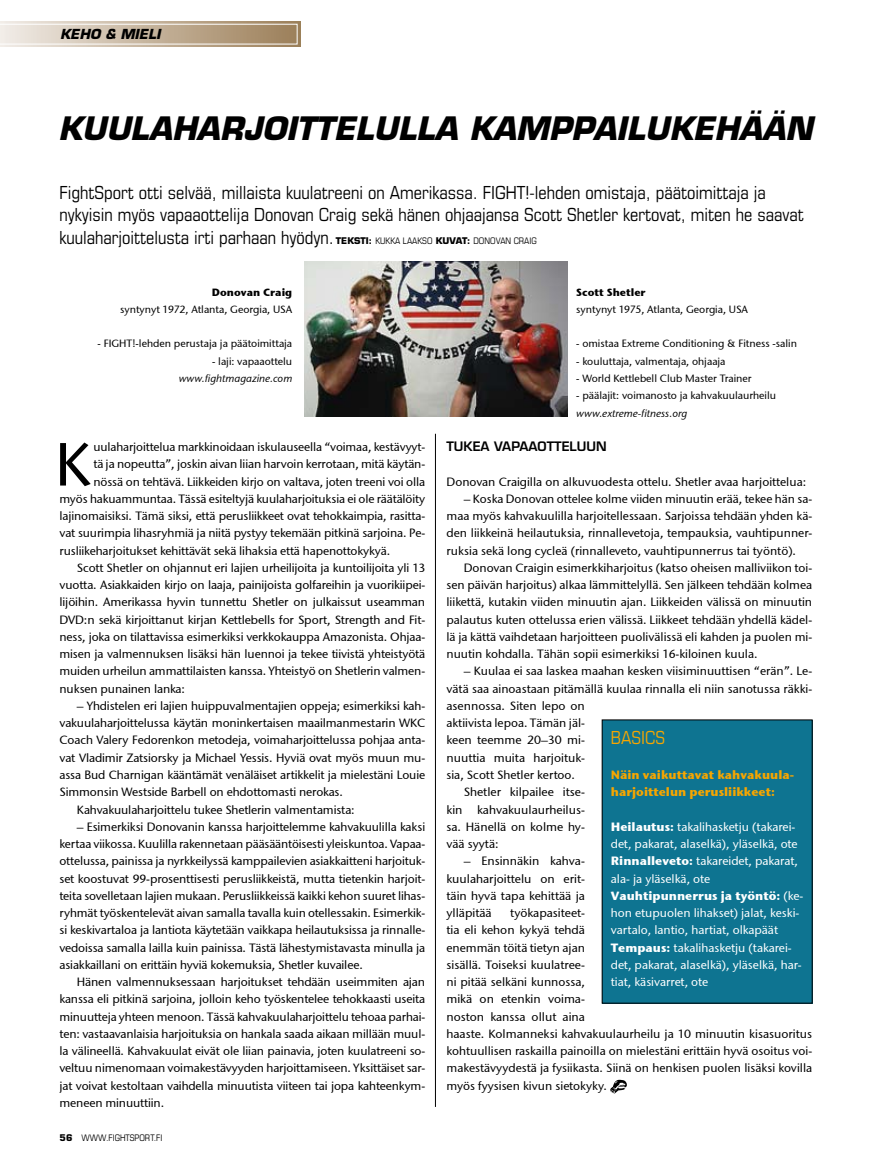
<style>
.page{position:relative;width:893px;height:1170px;background:#fff}
.page>*{position:absolute;margin:0;border:0;box-sizing:border-box;transform-origin:0 0}
.t1{font:60.6px "Stone Sans ITCTT Medium";color:#000}
.t2{font:italic 700 31.5px "Eurostile LT Std";color:#000}
.t3{font:condensed 18px/22.5px "Eurostile LT Std";color:#000}
.t4{font:condensed 18px "Eurostile LT Std";color:#f7a600}
.t5{font:italic 700 13.5px "Eurostile LT Std";color:#000}
.t6{font:600 12.75px "Eurostile LT Std";color:#000}
.t7{font:12px/17.2px "Stone Sans ITCTT Medium";letter-spacing:-.01em;color:#000;text-align:justify}
.t8{font:12px/17.2px "Stone Sans ITCTT Medium";color:#fff}
.t9{font:700 12px/17.2px "Stone Sans ITC";color:#f7a600}
.t10{font:700 12px "Stone Sans ITC";color:#fff}
.t11{font:10.5px "Stone Sans ITCTT Medium";color:#000}
.t12{font:italic 10.5px "Stone Sans ITCTT Medium";color:#000}
.t13{font:700 10.5px "Stone Sans ITC";color:#000}
.t14{font:condensed 9px "Eurostile LT Std";color:#000}
.s1{font-weight:700;font-stretch:normal}
.s2{font-family:"Stone Sans ITC";font-weight:700}
.s3{font-family:"Stone Sans ITCTT Medium";font-weight:400}
</style>
<div class="page">
<svg style="left:0;top:21px;width:300px;height:26px;background:#ccbda9"></svg>
<svg style="left:0;top:24px;width:297px;height:20px;background:#c9b9a4"></svg>
<img style="left:304px;top:261px;width:263px;height:155px">
<div style="left:602px;top:719px;width:210px;height:284px;background:#0e7491"></div>
<hr style="left:435px;top:434px;width:1px;height:672px;background:#000">
<svg style="left:610px;top:1079px;width:17px;height:14px"></svg>
<p class="t5" style="left:60px;top:26px;width:102px">KEHO &amp; MIELI</p>
<h2 class="t2" style="left:739px;top:109px;width:75px">ÄÄN</h2>
<h2 class="t2" style="left:58px;top:109px;width:636px">KUULAHARJOI TTEL ULLA KAMPPAIL UKEH</h2>
<h3 class="t3" style="left:60px;top:181px;width:433px">FightSport otti selvää, millaista kuulatreeni on Amerikassa. FIGHT</h3>
<h3 class="t3" style="left:60px;top:181px;width:746px;text-indent:466px">!-lehden omistaja, päätoimittaja ja nykyisin myös vapaaottelija Donovan Craig sekä hänen ohjaajansa Scott Shetler kertovat, miten he saavat kuulaharjoittelusta irti parhaan hyödyn.</h3>
<p class="t14" style="left:336px;top:235px;width:202px"><span class="s1">TEKSTI:</span> kukka laakso <span class="s1">KUVAT:</span> donovan craig</p>
<p class="t13" style="left:212px;top:283px;width:82px">Donovan Craig</p>
<p class="t11" style="left:120px;top:303px;width:174px">syntynyt 1972, Atlanta, Georgia, USA</p>
<p class="t11" style="left:98px;top:337px;width:196px">- FIGHT!-lehden perustaja ja päätoimittaja</p>
<p class="t11" style="left:212px;top:354px;width:82px">- laji: vapaaottelu</p>
<p class="t12" style="left:179px;top:372px;width:115px">www.fightmagazine.com</p>
<p class="t13" style="left:576px;top:283px;width:71px">Scott Shetler</p>
<p class="t11" style="left:576px;top:303px;width:173px">syntynyt 1975, Atlanta, Georgia, USA</p>
<p class="t11" style="left:576px;top:337px;width:222px">- omistaa Extreme Conditioning &amp; Fitness -salin</p>
<p class="t11" style="left:576px;top:354px;width:151px">- kouluttaja, valmentaja, ohjaaja</p>
<p class="t11" style="left:576px;top:372px;width:177px">- World Kettlebell Club Master Trainer</p>
<p class="t11" style="left:576px;top:389px;width:201px">- päälajit: voimanosto ja kahvakuulaurheilu</p>
<p class="t12" style="left:576px;top:406px;width:112px">www.extreme-fitness.org</p>
<p class="t7" style="left:93px;top:438px;width:333px">uulaharjoittelua markkinoidaan iskulauseella “voimaa, kestävyyt-</p>
<p class="t7" style="left:93px;top:455px;width:333px">tä ja nopeutta”, joskin aivan liian harvoin kerrotaan, mitä käytän-</p>
<p class="t7" style="left:93px;top:472px;width:333px">nössä on tehtävä. Liikkeiden kirjo on valtava, joten treeni voi olla</p>
<p class="t7" style="left:60px;top:490px;width:367px">myös hakuammuntaa. Tässä esiteltyjä kuulaharjoituksia ei ole räätälöity</p>
<p class="t7" style="left:60px;top:507px;width:367px">lajinomaisiksi. Tämä siksi, että perusliikkeet ovat tehokkaimpia, rasitta-</p>
<p class="t7" style="left:60px;top:524px;width:367px">vat suurimpia lihasryhmiä ja niitä pystyy tekemään pitkinä sarjoina. Pe-</p>
<p class="t7" style="left:60px;top:541px;width:332px">rusliikeharjoitukset kehittävät sekä lihaksia että hapenottokykyä.</p>
<p class="t7" style="left:77px;top:559px;width:350px">Scott Shetler on ohjannut eri lajien urheilijoita ja kuntoilijoita yli 13</p>
<p class="t7" style="left:60px;top:576px;width:367px">vuotta. Asiakkaiden kirjo on laaja, painijoista golfareihin ja vuorikiipei-</p>
<p class="t7" style="left:60px;top:593px;width:367px">lijöihin. Amerikassa hyvin tunnettu Shetler on julkaissut useamman</p>
<p class="t7" style="left:60px;top:610px;width:367px">DVD:n sekä kirjoittanut kirjan Kettlebells for Sport, Strength and Fit-</p>
<p class="t7" style="left:60px;top:628px;width:367px">ness, joka on tilattavissa esimerkiksi verkkokauppa Amazonista. Ohjaa-</p>
<p class="t7" style="left:60px;top:645px;width:367px">misen ja valmennuksen lisäksi hän luennoi ja tekee tiivistä yhteistyötä</p>
<p class="t7" style="left:60px;top:662px;width:367px">muiden urheilun ammattilaisten kanssa. Yhteistyö on Shetlerin valmen-</p>
<p class="t7" style="left:60px;top:679px;width:127px">nuksen punainen lanka:</p>
<p class="t7" style="left:77px;top:697px;width:350px">– Yhdistelen eri lajien huippuvalmentajien oppeja; esimerkiksi kah-</p>
<p class="t7" style="left:60px;top:714px;width:367px">vakuulaharjoittelussa käytän moninkertaisen maailmanmestarin WKC</p>
<p class="t7" style="left:60px;top:731px;width:367px">Coach Valery Fedorenkon metodeja, voimaharjoittelussa pohjaa anta-</p>
<p class="t7" style="left:60px;top:748px;width:367px">vat Vladimir Zatsiorsky ja Michael Yessis. Hyviä ovat myös muun mu-</p>
<p class="t7" style="left:60px;top:766px;width:367px">assa Bud Charnigan kääntämät venäläiset artikkelit ja mielestäni Louie</p>
<p class="t7" style="left:60px;top:783px;width:285px">Simmonsin Westside Barbell on ehdottomasti nerokas.</p>
<p class="t7" style="left:77px;top:800px;width:279px">Kahvakuulaharjoittelu tukee Shetlerin valmentamista:</p>
<p class="t7" style="left:60px;top:817px;width:367px;text-indent:17px">– Esimerkiksi Donovanin kanssa harjoittelemme kahvakuulilla kaksi kertaa viikossa. Kuulilla rakennetaan pääsääntöisesti yleiskuntoa. Vapaa&shy;ottelussa, painissa ja nyrkkeilyssä kamppailevien asiakkaitteni harjoituk&shy;set koostuvat 99-prosenttisesti perusliikkeistä, mutta tietenkin harjoit&shy;teita sovelletaan lajien mukaan. Perusliikkeissä kaikki kehon suuret lihas&shy;ryhmät työskentelevät aivan samalla tavalla kuin otellessakin. Esimerkik&shy;si keskivartaloa ja lantiota käytetään vaikkapa heilautuksissa ja rinnalle&shy;vedoissa samalla lailla kuin painissa. Tästä lähestymistavasta minulla ja asiakkaillani on erittäin hyviä kokemuksia, Shetler kuvailee.</p>
<p class="t7" style="left:60px;top:973px;width:367px;text-indent:17px">Hänen valmennuksessaan harjoitukset tehdään useimmiten ajan kanssa eli pitkinä sarjoina, jolloin keho työskentelee tehokkaasti useita minuutteja yhteen menoon. Tässä kahvakuulaharjoittelu tehoaa parhai&shy;ten: vastaavanlaisia harjoituksia on hankala saada aikaan millään muul&shy;la välineellä. Kahvakuulat eivät ole liian painavia, joten kuulatreeni so&shy;veltuu nimenomaan voimakestävyyden harjoittamiseen. Yksittäiset sar&shy;jat voivat kestoltaan vaihdella minuutista viiteen tai jopa kahteenkym&shy;meneen minuuttiin.</p>
<h1 class="t1" style="left:55px;top:427px;width:38px">K</h1>
<p class="t6" style="left:446px;top:438px;width:162px">TUKEA VAPAAOTTELUUN</p>
<p class="t7" style="left:446px;top:472px;width:361px">Donovan Craigilla on alkuvuodesta ottelu. Shetler avaa harjoittelua:</p>
<p class="t7" style="left:446px;top:490px;width:367px;text-indent:17px">– Koska Donovan ottelee kolme viiden minuutin erää, tekee hän sa&shy;maa myös kahvakuulilla harjoitellessaan. Sarjoissa tehdään yhden kä&shy;den liikkeinä heilautuksia, rinnallevetoja, tempauksia, vauhtipunner&shy;ruksia sekä long cycleä (rinnalleveto, vauhtipunnerrus tai työntö).</p>
<p class="t7" style="left:446px;top:559px;width:367px;text-indent:17px">Donovan Craigin esimerkkiharjoitus (katso oheisen malliviikon toi&shy;sen päivän harjoitus) alkaa lämmittelyllä. Sen jälkeen tehdään kolmea liikettä, kutakin viiden minuutin ajan. Liikkeiden välissä on minuutin palautus kuten ottelussa erien välissä. Liikkeet tehdään yhdellä kädel&shy;lä ja kättä vaihdetaan harjoitteen puolivälissä eli kahden ja puolen mi&shy;nuutin kohdalla. Tähän sopii esimerkiksi 16-kiloinen kuula.</p>
<p class="t7" style="left:464px;top:662px;width:350px">– Kuulaa ei saa laskea maahan kesken viisiminuuttisen “erän”. Le-</p>
<p class="t7" style="left:446px;top:679px;width:367px">vätä saa ainoastaan pitämällä kuulaa rinnalla eli niin sanotussa räkki-</p>
<p class="t7" style="left:446px;top:697px;width:140px">asennossa. Siten lepo on</p>
<p class="t7" style="left:446px;top:714px;width:140px">aktiivista lepoa. Tämän jäl-</p>
<p class="t7" style="left:446px;top:731px;width:140px">keen teemme 20–30 mi-</p>
<p class="t7" style="left:446px;top:748px;width:140px">nuuttia muita harjoituk-</p>
<p class="t7" style="left:446px;top:766px;width:130px">sia, Scott Shetler kertoo.</p>
<p class="t7" style="left:464px;top:783px;width:123px">Shetler kilpailee itse-</p>
<p class="t7" style="left:446px;top:800px;width:140px">kin kahvakuulaurheilus-</p>
<p class="t7" style="left:446px;top:817px;width:140px">sa. Hänellä on kolme hy-</p>
<p class="t7" style="left:446px;top:835px;width:53px">vää syytä:</p>
<p class="t7" style="left:446px;top:852px;width:140px;text-indent:17px">– Ensinnäkin kahva&shy;kuulaharjoittelu on erit&shy;täin hyvä tapa kehittää ja ylläpitää</p>
<h3 class="t4" style="left:611px;top:727px;width:54px">BASI CS</h3>
<p class="t9" style="left:611px;top:765px;width:185px">Näin vaikuttavat kahvakuula&shy;harjoittelun perusliikkeet:</p>
<p class="t8" style="left:611px;top:817px;width:189px"><span class="s2">Heilautus:</span> takalihasketju (takarei&shy;det, pakarat, alaselkä), yläselkä, ote <span class="s2">Rinnalleveto:</span> takareidet, pakarat, ala- ja yläselkä, ote</p>
<p class="t10" style="left:611px;top:884px;width:194px">Vauhtipunnerrus ja työntö: <span class="s3">(ke-</span></p>
<p class="t8" style="left:611px;top:904px;width:192px">hon etupuolen lihakset) jalat, keski&shy;vartalo, lantio, hartiat, olkapäät <span class="s2">Tempaus:</span> takalihasketju (takarei&shy;det, pakarat, alaselkä), yläselkä, har&shy;tiat, käsivarret, ote</p>
<p class="t7" style="left:446px;top:904px;width:367px;text-align:left;text-indent:64px">työkapasiteet-<br>tia eli kehon kykyä tehdä<br>enemmän töitä tietyn ajan<br>sisällä. Toiseksi kuulatree-<br>ni pitää selkäni kunnossa,<br>mikä on etenkin voima-<br>noston kanssa ollut aina<br>haaste. Kolmanneksi kahvakuulaurheilu ja 10 minuutin kisasuoritus kohtuullisen raskailla painoilla on mielestäni erittäin hyvä osoitus voi&shy;makestävyydestä ja fysiikasta. Siinä on henkisen puolen lisäksi kovilla myös fyysisen kivun sietokyky.</p>
<p class="t14" style="left:60px;top:1132px;width:104px"><span class="s1">56</span> www.fightsport.fi</p>
</div>
